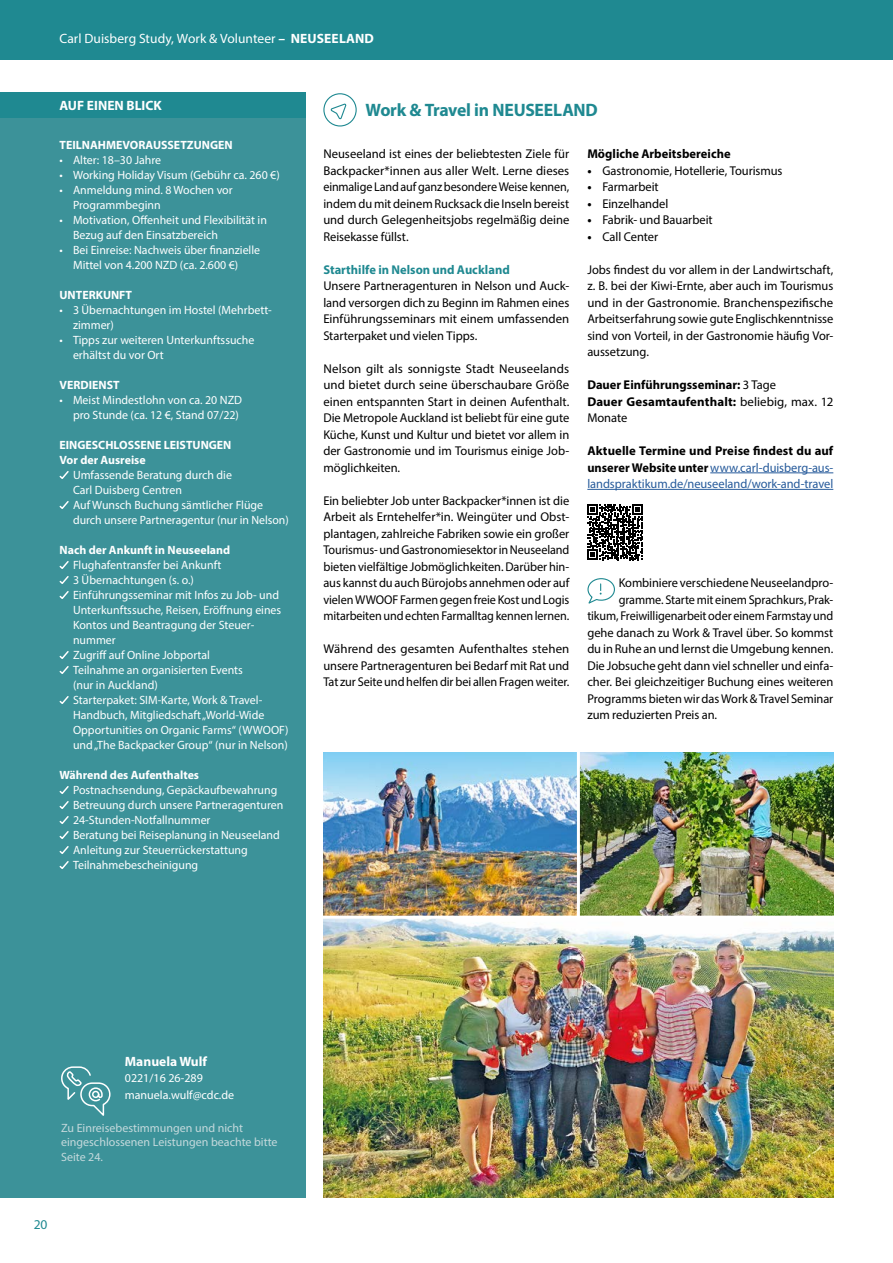
<style>
.page{position:relative;width:893px;height:1263px;background:#fff}
.page>*{position:absolute;margin:0;border:0;box-sizing:border-box;transform-origin:0 0}
.t1{font:700 18px "Myriad Pro";letter-spacing:-.015em;color:#1f8991}
.t2{font:13.5px "Myriad Pro";color:#fff}
.t3{font:700 13.5px "Myriad Pro";color:#fff}
.t4{font:13.5px "Myriad Pro";color:#1f8991}
.t5{font:12.75px/16.5px "Myriad Pro";letter-spacing:-.005em;color:#000;text-align:justify}
.t6{font:12.75px/16.5px "Myriad Pro";letter-spacing:-.005em;color:#275b9b;text-align:justify}
.t7{font:700 12.75px/16.5px "Myriad Pro";letter-spacing:.005em;color:#000}
.t8{font:12.75px "Myriad Pro";letter-spacing:-.005em;color:#000;scale:.95 1}
.t9{font:12.75px "Myriad Pro";letter-spacing:-.005em;color:#000;scale:.96 1}
.t10{font:700 12.75px "Myriad Pro";color:#1f8991}
.t11{font:12px/15px "Myriad Pro";color:#fff}
.t12{font:700 12px/15px "Myriad Pro";color:#fff}
.t13{font:12px/14.2px "Myriad Pro";color:#c4d9dc}
.s1{font-weight:700}
.s2{font-weight:400}
.s3{font-weight:700;color:#000}
</style>
<div class="page">
<div style="left:0;top:0;width:893px;height:59px;background:#1f8991"></div>
<div style="left:0;top:113px;width:305px;height:1085px;background:#3c9299"></div>
<svg style="left:59px;top:471px;width:10px;height:8px"></svg>
<svg style="left:59px;top:501px;width:10px;height:8px"></svg>
<svg style="left:59px;top:561px;width:10px;height:38px"></svg>
<svg style="left:59px;top:651px;width:10px;height:23px"></svg>
<svg style="left:59px;top:696px;width:10px;height:8px"></svg>
<svg style="left:59px;top:786px;width:10px;height:83px"></svg>
<div style="left:0;top:92px;width:305px;height:25px;background:#1f8991"></div>
<svg style="left:61px;top:1066px;width:50px;height:50px"></svg>
<hr style="left:710px;top:472px;width:123px;height:1px;background:#275b9b">
<hr style="left:587px;top:489px;width:246px;height:1px;background:#275b9b">
<img style="left:323px;top:919px;width:510px;height:279px">
<img style="left:323px;top:752px;width:510px;height:164px">
<hr style="left:577px;top:686px;width:3px;height:231px;background:#fff">
<svg style="left:330px;top:103px;width:17px;height:17px"></svg>
<div style="left:323px;top:93px;width:34px;height:34px;border:1px solid #1f8991;border-radius:50%"></div>
<svg style="left:587px;top:578px;width:28px;height:26px"></svg>
<svg style="left:587px;top:505px;width:56px;height:55px"></svg>
<p class="t2" style="left:60px;top:30px;width:316px">Carl Duisberg Study, Work &amp; Volunteer <span class="s1">– NEUSEELAND</span></p>
<p class="t3" style="left:60px;top:97px;width:104px">AUF EINEN BLICK</p>
<p class="t12" style="left:60px;top:137px;width:175px">TEILNAHMEVORAUSSETZUNGEN</p>
<p class="t11" style="left:60px;top:152px;width:103px">• Alter: 18–30 Jahre</p>
<p class="t11" style="left:60px;top:167px;width:222px">• Working Holiday Visum (Gebühr ca. 260 €)</p>
<p class="t11" style="left:73px;top:182px;width:161px;text-indent:-13px">• Anmeldung mind. 8 Wochen vor<br>Programmbeginn</p>
<p class="t11" style="left:73px;top:212px;width:195px;text-indent:-13px">• Motivation, Offenheit und Flexibilität in<br>Bezug auf den Einsatzbereich</p>
<p class="t11" style="left:73px;top:242px;width:189px;text-indent:-13px">• Bei Einreise: Nachweis über finanzielle<br>Mittel von 4.200 NZD (ca. 2.600 €)</p>
<p class="t12" style="left:60px;top:287px;width:74px">UNTERKUNFT</p>
<p class="t11" style="left:73px;top:302px;width:200px;text-indent:-13px">• 3 Übernachtungen im Hostel (Mehrbett&shy;zimmer)</p>
<p class="t11" style="left:73px;top:332px;width:183px;text-indent:-13px">• Tipps zur weiteren Unterkunftssuche erhältst du vor Ort</p>
<p class="t12" style="left:60px;top:377px;width:62px">VERDIENST</p>
<p class="t11" style="left:60px;top:392px;width:184px;text-align:right">• Meist Mindestlohn von ca. 20 NZD pro Stunde (ca. 12 €, Stand 07/22)</p>
<p class="t12" style="left:60px;top:437px;width:173px">EINGESCHLOSSENE LEISTUNGEN<br>Vor der Ausreise</p>
<p class="t11" style="left:73px;top:467px;width:217px">Umfassende Beratung durch die<br>Carl Duisberg Centren<br>Auf Wunsch Buchung sämtlicher Flüge durch unsere Partneragentur (nur in Nelson)</p>
<p class="t12" style="left:60px;top:542px;width:172px">Nach der Ankunft in Neuseeland</p>
<p class="t11" style="left:73px;top:557px;width:217px">Flughafentransfer bei Ankunft<br>3 Übernachtungen (s. o.)<br>Einführungsseminar mit Infos zu Job- und Unterkunftssuche, Reisen, Eröffnung eines Kontos und Beantragung der Steuer&shy;nummer<br>Zugriff auf Online Jobportal<br>Teilnahme an organisierten Events<br>(nur in Auckland)<br>Starterpaket: SIM-Karte, Work &amp; Travel-Handbuch, Mitgliedschaft „World-Wide Opportunities on Organic Farms“ (WWOOF) und „The Backpacker Group“ (nur in Nelson)</p>
<p class="t12" style="left:60px;top:767px;width:141px">Während des Aufenthaltes</p>
<p class="t11" style="left:73px;top:782px;width:212px">Postnachsendung, Gepäckaufbewahrung Betreuung durch unsere Partneragenturen 24-Stunden-Notfallnummer<br>Beratung bei Reiseplanung in Neuseeland Anleitung zur Steuerrückerstattung Teilnahmebescheinigung</p>
<h1 class="t1" style="left:365px;top:98px;width:234px">Work &amp; Travel in NEUSEELAND</h1>
<p class="t5" style="left:323px;top:145px;width:247px">Neuseeland ist eines der beliebtesten Ziele für Backpacker*innen aus aller Welt. Lerne dieses einmalige Land auf ganz besondere Weise kennen, indem du mit deinem Rucksack die Inseln bereist und durch Gelegenheitsjobs regelmäßig deine Reisekasse füllst.</p>
<p class="t10" style="left:323px;top:261px;width:188px">Starthilfe in Nelson und Auckland</p>
<p class="t5" style="left:323px;top:277px;width:247px">Unsere Partneragenturen in Nelson und Auck&shy;land versorgen dich zu Beginn im Rahmen eines Einführungsseminars mit einem umfassenden Starterpaket und vielen Tipps.</p>
<p class="t5" style="left:323px;top:360px;width:247px">Nelson gilt als sonnigste Stadt Neuseelands und bietet durch seine überschaubare Größe einen entspannten Start in deinen Aufenthalt.<br>Die Metropole Auckland ist beliebt für eine gute Küche, Kunst und Kultur und bietet vor allem in der Gastronomie und im Tourismus einige Job&shy;möglichkeiten.</p>
<p class="t5" style="left:323px;top:492px;width:247px">Ein beliebter Job unter Backpacker*innen ist die Arbeit als Erntehelfer*in. Weingüter und Obst&shy;plantagen, zahlreiche Fabriken sowie ein großer Tourismus- und Gastronomiesektor in Neuseeland bieten vielfältige Jobmöglichkeiten. Darüber hin&shy;aus kannst du auch Bürojobs annehmen oder auf vielen WWOOF Farmen gegen freie Kost und Logis mitarbeiten und echten Farmalltag kennen lernen.</p>
<p class="t5" style="left:323px;top:640px;width:247px">Während des gesamten Aufenthaltes stehen unsere Partneragenturen bei Bedarf mit Rat und Tat zur Seite und helfen dir bei allen Fragen weiter.</p>
<p class="t7" style="left:587px;top:145px;width:145px">Mögliche Arbeitsbereiche</p>
<p class="t5" style="left:587px;top:162px;width:197px"><span class="s1">•</span> Gastronomie, Hotellerie, Tourismus</p>
<p class="t5" style="left:587px;top:178px;width:73px"><span class="s1">•</span> Farmarbeit</p>
<p class="t5" style="left:587px;top:195px;width:83px"><span class="s1">•</span> Einzelhandel</p>
<p class="t5" style="left:587px;top:211px;width:127px"><span class="s1">•</span> Fabrik- und Bauarbeit</p>
<p class="t5" style="left:587px;top:228px;width:72px"><span class="s1">•</span> Call Center</p>
<p class="t5" style="left:587px;top:261px;width:247px">Jobs findest du vor allem in der Landwirtschaft, z. B. bei der Kiwi-Ernte, aber auch im Tourismus und in der Gastronomie. Branchenspezifische Arbeitserfahrung sowie gute Englischkenntnisse sind von Vorteil, in der Gastronomie häufig Vor&shy;aussetzung.</p>
<p class="t7" style="left:587px;top:376px;width:247px">Dauer Einführungsseminar: <span class="s2">3 Tage<br></span>Dauer Gesamtaufenthalt: <span class="s2">beliebig, max. 12<br>Monate</span></p>
<p class="t6" style="left:587px;top:442px;width:247px"><span class="s3">Aktuelle Termine und Preise findest du auf unserer Website unter</span>www.carl-duisberg-aus&shy;landspraktikum.de/neuseeland/work-and-travel</p>
<p class="t5" style="left:619px;top:574px;width:216px">Kombiniere verschiedene Neuseelandpro-</p>
<p class="t9" style="left:619px;top:591px;width:225px">gramme. Starte mit einem Sprachkurs, Prak-</p>
<p class="t8" style="left:587px;top:608px;width:260px">tikum, Freiwilligenarbeit oder einem Farmstay und</p>
<p class="t5" style="left:587px;top:624px;width:247px">gehe danach zu Work &amp; Travel über. So kommst</p>
<p class="t5" style="left:587px;top:640px;width:247px">du in Ruhe an und lernst die Umgebung kennen.</p>
<p class="t5" style="left:587px;top:657px;width:247px">Die Jobsuche geht dann viel schneller und einfa-</p>
<p class="t5" style="left:587px;top:673px;width:247px">cher. Bei gleichzeitiger Buchung eines weiteren</p>
<p class="t5" style="left:587px;top:690px;width:247px">Programms bieten wir das Work &amp; Travel Seminar</p>
<p class="t5" style="left:587px;top:706px;width:131px">zum reduzierten Preis an.</p>
<p class="t3" style="left:125px;top:1052px;width:84px">Manuela Wulf</p>
<p class="t11" style="left:125px;top:1070px;width:111px;line-height:16.5px">0221/16 26-289 manuela.wulf@cdc.de</p>
<p class="t13" style="left:61px;top:1121px;width:218px">Zu Einreisebestimmungen und nicht eingeschlossenen Leistungen beachte bitte<br>Seite 24.</p>
<p class="t4" style="left:34px;top:1216px;width:15px">20</p>
</div>
